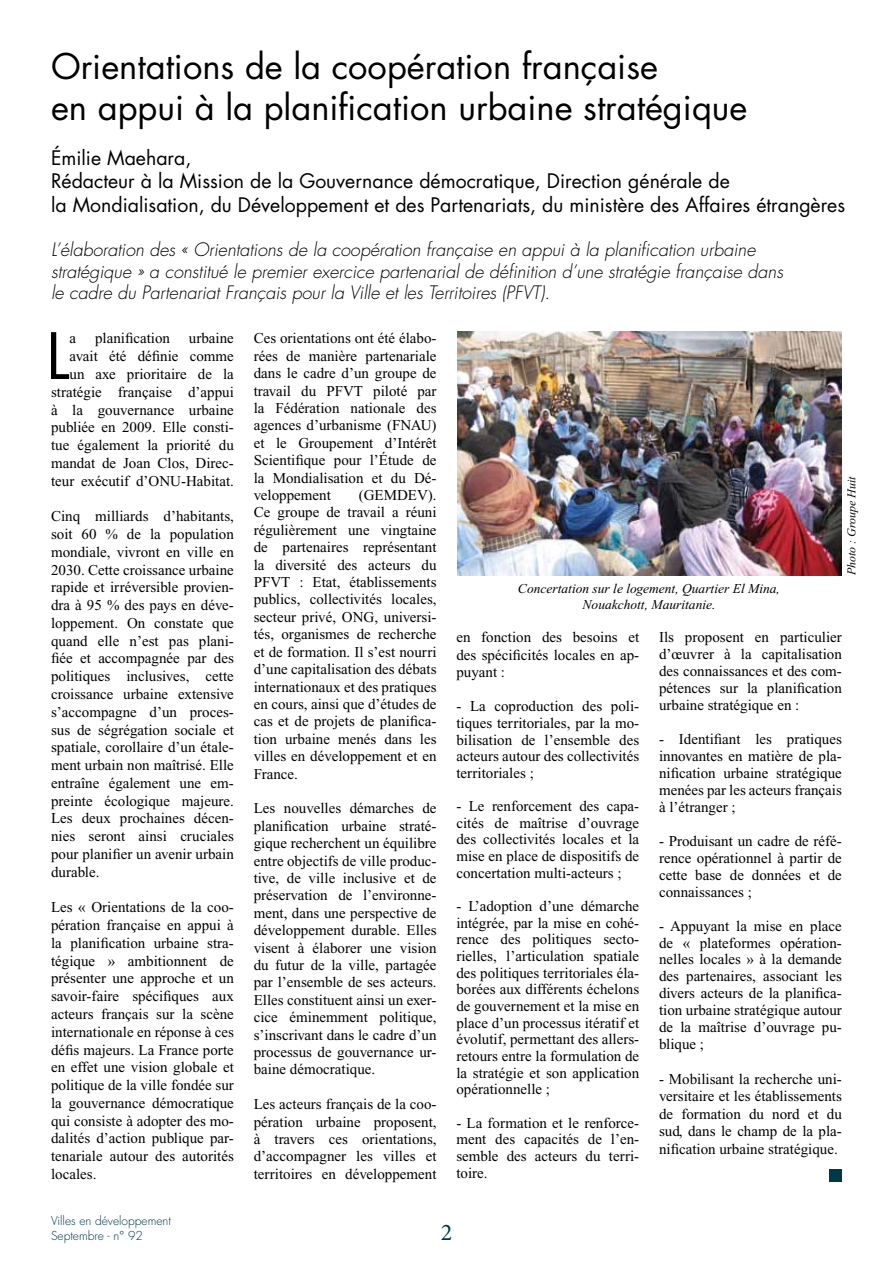
<style>
.page{position:relative;width:893px;height:1263px;background:#fff}
.page>*{position:absolute;margin:0;border:0;box-sizing:border-box;transform-origin:0 0}
.t1{font:62.1px "Futura";color:#000}
.t2{font:34.5px/41.4px "Futura";color:#000}
.t3{font:24px "Minion Pro";color:#003848}
.t4{font:19.5px/23.4px "Futura";color:#000}
.t5{font:italic 300 18px/21.6px "Futura";letter-spacing:-.005em;color:#000}
.t6{font:15px/17.4px "Times New Roman";color:#000;text-align:justify}
.t7{font:italic 13.5px/16.2px "Times New Roman";color:#000;text-align:center}
.t8{font:300 12px/14.4px "Futura";color:#003848}
.t9{font:italic 12px "Times New Roman";color:#000}
</style>
<div class="page">
<img style="left:457px;top:332px;width:385px;height:243px">
<div style="left:829px;top:1169px;width:13px;height:13px;background:#003848"></div>
<h2 class="t2" style="left:51px;top:45px;width:698px">Orientations de la coopération française<br>en appui à la planification urbaine stratégique</h2>
<h3 class="t4" style="left:51px;top:146px;width:796px">Émilie Maehara,<br>Rédacteur à la Mission de la Gouvernance démocratique, Direction générale de<br>la Mondialisation, du Développement et des Partenariats, du ministère des Affaires étrangères</h3>
<p class="t5" style="left:51px;top:239px;width:733px">L’élaboration des « Orientations de la coopération française en appui à la planification urbaine stratégique » a constitué le premier exercice partenarial de définition d’une stratégie française dans le cadre du Partenariat Français pour la Ville et les Territoires (PFVT).</p>
<h1 class="t1" style="left:46px;top:316px;width:25px">L</h1>
<p class="t6" style="left:70px;top:330px;width:8px">a</p>
<p class="t6" style="left:95px;top:330px;width:76px">planification</p>
<p class="t6" style="left:51px;top:330px;width:184px;text-align:right">urbaine<br>avait été définie comme un axe prioritaire de la stratégie française d’appui à la gouvernance urbaine publiée en 2009. Elle consti&shy;tue également la priorité du mandat de Joan Clos, Direc&shy;teur exécutif d’ONU-Habitat.</p>
<p class="t6" style="left:51px;top:507px;width:184px">Cinq milliards d’habitants, soit 60 % de la population mondiale, vivront en ville en 2030. Cette croissance urbaine rapide et irréversible provien&shy;dra à 95 % des pays en déve&shy;loppement. On constate que quand elle n’est pas plani&shy;fiée et accompagnée par des politiques inclusives, cette croissance urbaine extensive s’accompagne d’un proces&shy;sus de ségrégation sociale et spatiale, corollaire d’un étale&shy;ment urbain non maîtrisé. Elle entraîne également une em&shy;preinte écologique majeure.<br>Les deux prochaines décen&shy;nies seront ainsi cruciales pour planifier un avenir urbain durable.</p>
<p class="t6" style="left:51px;top:898px;width:184px;line-height:17.9px">Les « Orientations de la coo&shy;pération française en appui à la planification urbaine stra&shy;tégique » ambitionnent de présenter une approche et un savoir-faire spécifiques aux acteurs français sur la scène internationale en réponse à ces défis majeurs. La France porte en effet une vision globale et politique de la ville fondée sur la gouvernance démocratique qui consiste à adopter des mo&shy;dalités d’action publique par&shy;tenariale autour des autorités locales.</p>
<p class="t8" style="left:51px;top:1214px;width:121px">Villes en développement<br>Septembre - n° 92</p>
<p class="t6" style="left:254px;top:330px;width:184px">Ces orientations ont été élabo&shy;rées de manière partenariale dans le cadre d’un groupe de travail du PFVT piloté par la Fédération nationale des agences d’urbanisme (FNAU) et le Groupement d’Intérêt Scientifique pour l’Étude de la Mondialisation et du Dé&shy;veloppement</p>
<p class="t6" style="left:254px;top:486px;width:184px;text-indent:105px">(GEMDEV).<br>Ce groupe de travail a réuni régulièrement une vingtaine de partenaires représentant la diversité des acteurs du PFVT : Etat, établissements publics, collectivités locales, secteur privé, ONG, universi&shy;tés, organismes de recherche et de formation. Il s’est nourri d’une capitalisation des débats internationaux et des pratiques en cours, ainsi que d’études de cas et de projets de planifica&shy;tion urbaine menés dans les villes en développement et en France.</p>
<p class="t6" style="left:254px;top:800px;width:184px">Les nouvelles démarches de planification urbaine straté&shy;gique recherchent un équilibre entre objectifs de ville produc&shy;tive, de ville inclusive et de préservation de l’environne&shy;ment, dans une perspective de développement durable. Elles visent à élaborer une vision du futur de la ville, partagée par l’ensemble de ses acteurs.<br>Elles constituent ainsi un exer&shy;cice éminemment politique, s’inscrivant dans le cadre d’un processus de gouvernance ur&shy;baine démocratique.</p>
<p class="t6" style="left:254px;top:1095px;width:184px">Les acteurs français de la coo&shy;pération urbaine proposent, à travers ces orientations, d’accompagner les villes et territoires en développement</p>
<p class="t7" style="left:518px;top:581px;width:264px">Concertation sur le logement, Quartier El Mina,<br>Nouakchott, Mauritanie.</p>
<p class="t9" style="left:845px;top:575px;width:101px;rotate:-90deg">Photo : Groupe Huit</p>
<p class="t6" style="left:456px;top:629px;width:184px">en fonction des besoins et des spécificités locales en ap&shy;puyant :</p>
<p class="t6" style="left:456px;top:698px;width:184px;line-height:16.6px">- La coproduction des poli&shy;tiques territoriales, par la mo&shy;bilisation de l’ensemble des acteurs autour des collectivités territoriales ;</p>
<p class="t6" style="left:456px;top:798px;width:184px;line-height:16.6px">- Le renforcement des capa&shy;cités de maîtrise d’ouvrage des collectivités locales et la mise en place de dispositifs de concertation multi-acteurs ;</p>
<p class="t6" style="left:456px;top:898px;width:184px;line-height:16.6px">- L’adoption d’une démarche intégrée, par la mise en cohé&shy;rence des politiques secto&shy;rielles, l’articulation spatiale des politiques territoriales éla&shy;borées aux différents échelons de gouvernement et la mise en place d’un processus itératif et évolutif, permettant des allers&shy;retours entre la formulation de la stratégie et son application opérationnelle ;</p>
<p class="t6" style="left:456px;top:1114px;width:184px;line-height:17px">- La formation et le renforce&shy;ment des capacités de l’en&shy;semble des acteurs du terri&shy;toire.</p>
<p class="t6" style="left:659px;top:629px;width:184px;line-height:17px">Ils proposent en particulier d’œuvrer à la capitalisation des connaissances et des com&shy;pétences sur la planification urbaine stratégique en :</p>
<p class="t6" style="left:659px;top:731px;width:184px;line-height:17px">- Identifiant les pratiques innovantes en matière de pla&shy;nification urbaine stratégique menées par les acteurs français à l’étranger ;</p>
<p class="t6" style="left:659px;top:832px;width:184px;line-height:17px">- Produisant un cadre de réfé&shy;rence opérationnel à partir de cette base de données et de connaissances ;</p>
<p class="t6" style="left:659px;top:917px;width:184px;line-height:17px">- Appuyant la mise en place de « plateformes opération&shy;nelles locales » à la demande des partenaires, associant les divers acteurs de la planifica&shy;tion urbaine stratégique autour de la maîtrise d’ouvrage pu&shy;blique ;</p>
<p class="t6" style="left:659px;top:1070px;width:184px">- Mobilisant la recherche uni&shy;versitaire et les établissements de formation du nord et du sud, dans le champ de la pla&shy;nification urbaine stratégique.</p>
<h3 class="t3" style="left:441px;top:1216px;width:13px">2</h3>
</div>
